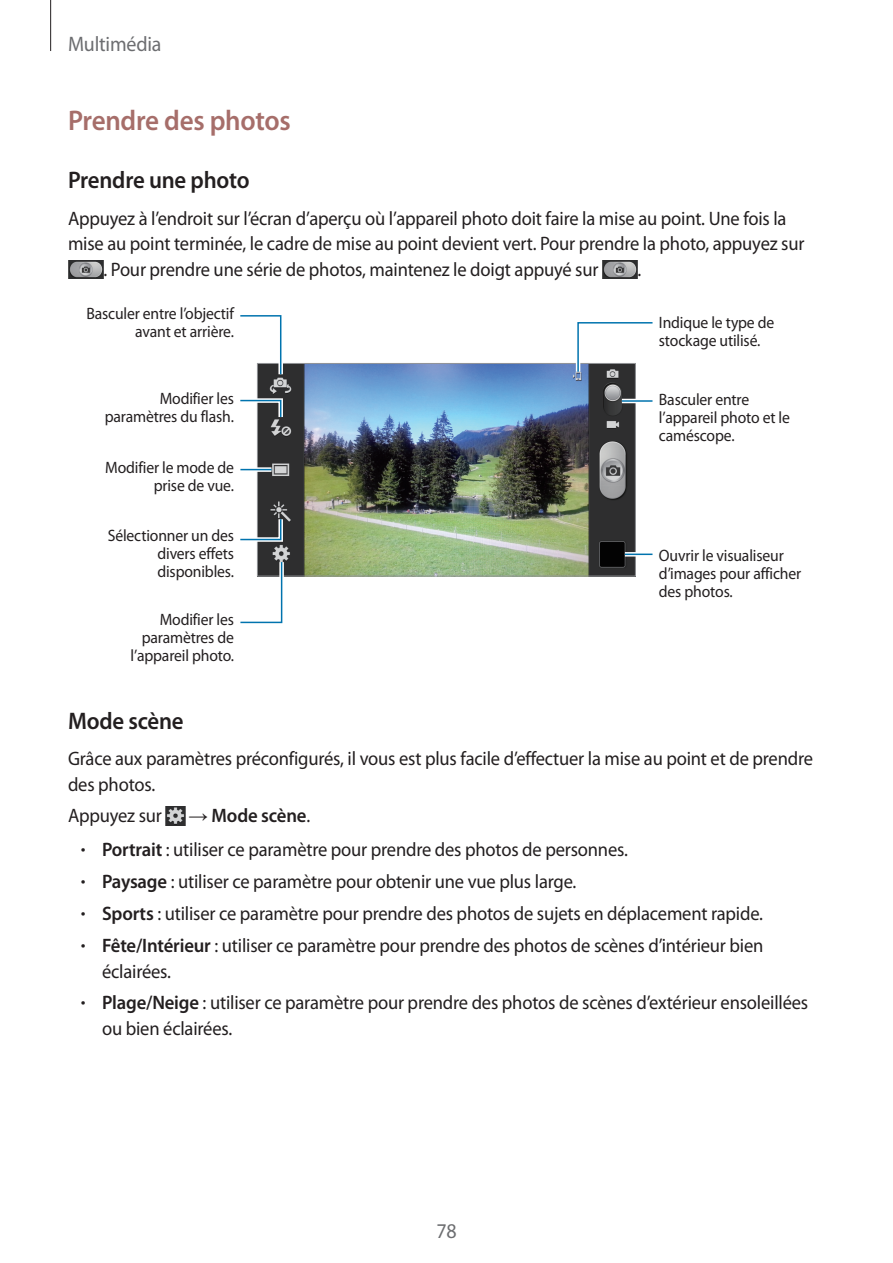
<style>
.page{position:relative;width:893px;height:1263px;background:#fff}
.page>*{position:absolute;margin:0;border:0;box-sizing:border-box;transform-origin:0 0}
.t1{font:600 28.5px "Myriad Pro";letter-spacing:-.01em;color:#a66e6a;scale:.95 1}
.t2{font:600 24px "Myriad Pro";letter-spacing:-.01em;color:#231f20;scale:.95 1}
.t3{font:21px "Myriad Pro";letter-spacing:-.01em;color:#6c6d70;scale:.95 1}
.t4{font:19.5px/25.5px "Myriad Pro";letter-spacing:-.01em;color:#231f20;scale:.95 1}
.t5{font:600 19.5px "Myriad Pro";letter-spacing:-.01em;color:#231f20;scale:.96 1}
.t6{font:16.5px/18px "Myriad Pro";letter-spacing:-.01em;color:#231f20;text-align:right;scale:.95 1}
.s1{font-family:"Arial";font-weight:400}
.s2{font-weight:400}
.s3{font-weight:300}
.s4{font-weight:600}
</style>
<div class="page">
<hr style="left:50px;top:0;width:1px;height:51px;background:#231f20">
<img style="left:68px;top:261px;width:36px;height:18px">
<img style="left:602px;top:261px;width:36px;height:18px">
<img style="left:259px;top:365px;width:375px;height:209px">
<div style="left:257px;top:363px;width:379px;height:213px;border:1px solid #939598"></div>
<svg style="left:574px;top:322px;width:79px;height:54px"></svg>
<svg style="left:240px;top:467px;width:31px;height:5px"></svg>
<hr style="left:240px;top:469px;width:31px;height:1px;background:#0073ae">
<svg style="left:240px;top:315px;width:45px;height:64px"></svg>
<svg style="left:240px;top:396px;width:45px;height:25px"></svg>
<svg style="left:240px;top:515px;width:45px;height:29px"></svg>
<hr style="left:622px;top:399px;width:30px;height:4px;background:#fff">
<hr style="left:622px;top:400px;width:30px;height:2px;background:#0073ae">
<svg style="left:625px;top:552px;width:27px;height:4px"></svg>
<hr style="left:625px;top:553px;width:27px;height:2px;background:#0073ae">
<svg style="left:240px;top:558px;width:46px;height:66px"></svg>
<img style="left:166px;top:806px;width:19px;height:19px">
<p class="t3" style="left:68px;top:31px;width:100px">Multimédia</p>
<h1 class="t1" style="left:68px;top:102px;width:236px">Prendre des photos</h1>
<p class="t2" style="left:68px;top:165px;width:193px">Prendre une photo</p>
<p class="t4" style="left:68px;top:205px;width:758px">Appuyez à l’endroit sur l’écran d’aperçu où l’appareil photo doit faire la mise au point. Une fois la</p>
<p class="t4" style="left:68px;top:230px;width:777px">mise au point terminée, le cadre de mise au point devient vert. Pour prendre la photo, appuyez sur</p>
<p class="t4" style="left:103px;top:256px;width:523px">. Pour prendre une série de photos, maintenez le doigt appuyé sur</p>
<p class="t4" style="left:637px;top:256px;width:6px">.</p>
<p class="t6" style="left:659px;top:313px;width:123px;text-align:left">Indique le type de stockage utilisé.</p>
<p class="t6" style="left:86px;top:304px;width:157px">Basculer entre l’objectif avant et arrière.</p>
<p class="t6" style="left:105px;top:389px;width:138px">Modifier les paramètres du flash.</p>
<p class="t6" style="left:105px;top:459px;width:137px">Modifier le mode de prise de vue.</p>
<p class="t6" style="left:157px;top:527px;width:82px;text-align:justify;text-indent:-50px">Sélectionner un des divers effets disponibles.</p>
<p class="t6" style="left:131px;top:611px;width:110px">Modifier les paramètres de l’appareil photo.</p>
<p class="t6" style="left:659px;top:390px;width:139px;text-align:left">Basculer entre l’appareil photo et le caméscope.</p>
<p class="t6" style="left:659px;top:546px;width:151px;text-align:left">Ouvrir le visualiseur d’images pour afficher des photos.</p>
<p class="t2" style="left:68px;top:705px;width:123px">Mode scène</p>
<p class="t4" style="left:68px;top:745px;width:786px">Grâce aux paramètres préconfigurés, il vous est plus facile d’effectuer la mise au point et de prendre des photos.</p>
<p class="t4" style="left:68px;top:803px;width:100px">Appuyez sur</p>
<p class="t5" style="left:189px;top:803px;width:128px"><span class="s1">→</span> Mode scène<span class="s2">.</span></p>
<p class="t4" style="left:81px;top:837px;width:577px"><span class="s3">•</span> <span class="s4">Portrait</span> : utiliser ce paramètre pour prendre des photos de personnes.</p>
<p class="t4" style="left:81px;top:869px;width:523px"><span class="s3">•</span> <span class="s4">Paysage</span> : utiliser ce paramètre pour obtenir une vue plus large.</p>
<p class="t4" style="left:81px;top:900px;width:720px"><span class="s3">•</span> <span class="s4">Sports</span> : utiliser ce paramètre pour prendre des photos de sujets en déplacement rapide.</p>
<p class="t4" style="left:102px;top:932px;width:698px;text-indent:-21px"><span class="s3">•</span> <span class="s4">Fête/Intérieur</span> : utiliser ce paramètre pour prendre des photos de scènes d’intérieur bien éclairées.</p>
<p class="t4" style="left:102px;top:990px;width:745px;text-indent:-21px"><span class="s3">•</span> <span class="s4">Plage/Neige</span> : utiliser ce paramètre pour prendre des photos de scènes d’extérieur ensoleillées ou bien éclairées.</p>
<p class="t3" style="left:436px;top:1218px;width:23px">78</p>
</div>
